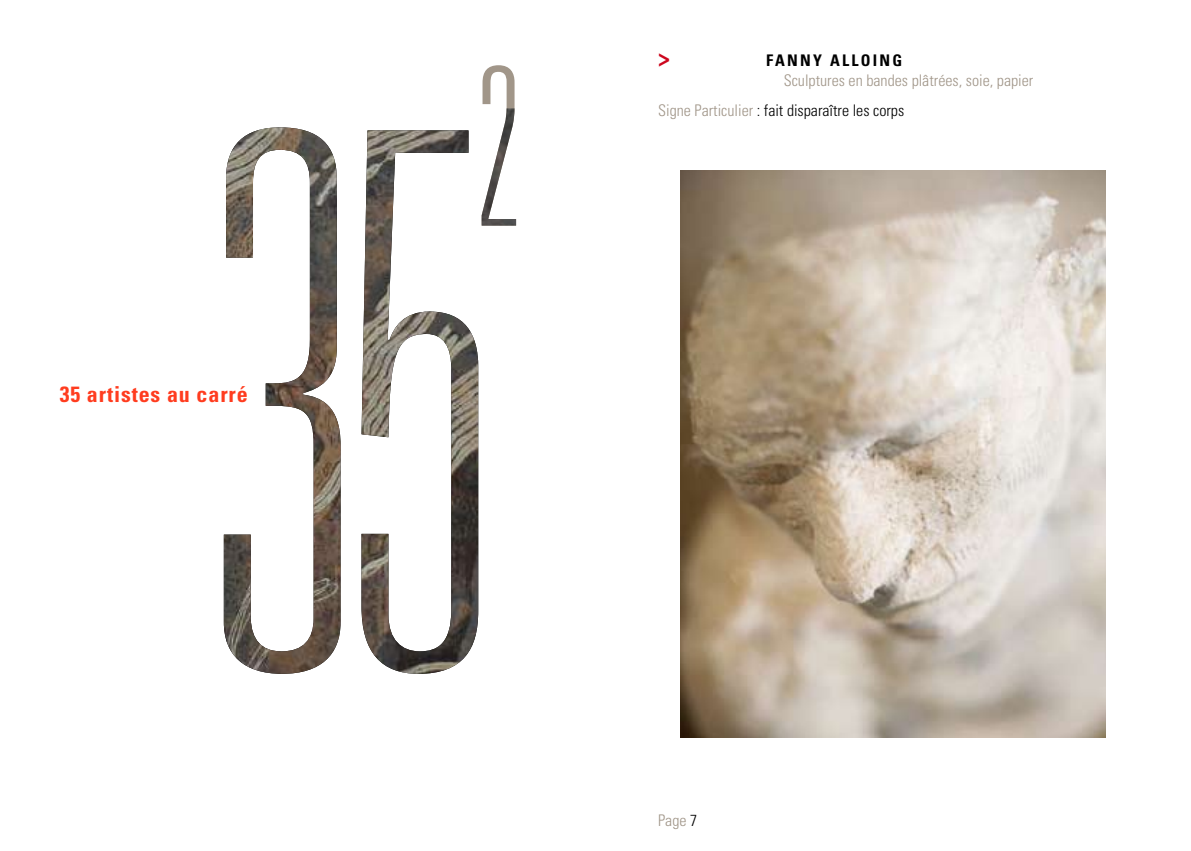
<style>
.page{position:relative;width:1191px;height:851px;background:#fff}
.page>*{position:absolute;margin:0;border:0;box-sizing:border-box;transform-origin:0 0}
.t1{font:700 condensed 24px "Univers";color:#cd071e}
.t2{font:700 condensed 22px "Univers";letter-spacing:.04em;color:#ff3c1f}
.t3{font:300 condensed 16px "Univers";color:#a19689}
.t4{font:300 condensed 16px "Univers";color:#000}
.t5{font:700 condensed 16px "Univers";letter-spacing:.14em;color:#000}
.s1{color:#a19689}
.s2{color:#000}
</style>
<div class="page">
<img style="left:224px;top:127px;width:254px;height:546px">
<svg style="left:482px;top:65px;width:33px;height:43px"></svg>
<img style="left:481px;top:108px;width:35px;height:117px">
<img style="left:680px;top:170px;width:426px;height:567px">
<h2 class="t2" style="left:60px;top:381px;width:189px">35 artistes au carré</h2>
<h1 class="t1" style="left:658px;top:42px;width:13px">&gt;</h1>
<p class="t5" style="left:766px;top:50px;width:136px">Fanny Alloing</p>
<p class="t4" style="left:658px;top:100px;width:248px"><span class="s1">Signe Particulier</span> : fait disparaître les corps</p>
<p class="t3" style="left:783px;top:71px;width:251px">Sculptures en bandes plâtrées, soie, papier</p>
<p class="t3" style="left:658px;top:810px;width:41px">Page <span class="s2">7</span></p>
</div>
